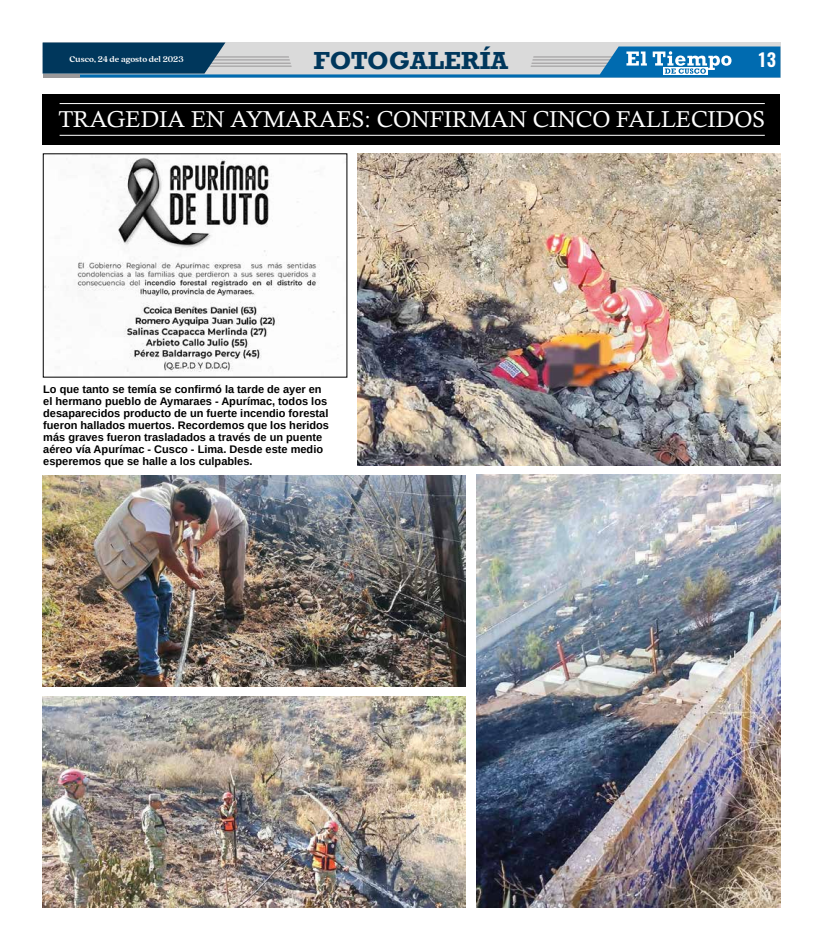
<style>
.page{position:relative;width:823px;height:950px;background:#fff}
.page>*{position:absolute;margin:0;border:0;box-sizing:border-box;transform-origin:0 0}
.t1{font:700 25.3px "Rockwell";color:#00375c}
.t2{font:23px "Calisto";color:#fff}
.t3{font:600 18px "Oswald";color:#fff}
.t4{font:700 11px/12px "Arimo";color:#000}
.t5{font:700 9px "Quincy CF";color:#fff}
</style>
<div class="page">
<svg style="left:43px;top:43px;width:737px;height:35px;background:#799db5"></svg>
<div style="left:43px;top:94px;width:736px;height:51px;background:#000"></div>
<hr style="left:60px;top:103px;width:704px;height:1px;background:#fff">
<hr style="left:60px;top:135px;width:704px;height:1px;background:#fff">
<img style="left:45px;top:157px;width:293px;height:215px">
<img style="left:43px;top:696px;width:422px;height:211px">
<img style="left:476px;top:475px;width:304px;height:432px">
<img style="left:43px;top:475px;width:422px;height:211px">
<img style="left:357px;top:154px;width:423px;height:311px">
<p class="t5" style="left:69px;top:53px;width:116px">Cusco, 24 de agosto del 2023</p>
<h1 class="t1" style="left:313px;top:45px;width:196px">FOTOGALERÍA</h1>
<h3 class="t3" style="left:757px;top:47px;width:20px">13</h3>
<h2 class="t2" style="left:58px;top:106px;width:707px">TRAGEDIA EN AYMARAES: CONFIRMAN CINCO FALLECIDOS</h2>
<p class="t4" style="left:43px;top:383px;width:287px">Lo que tanto se temía se confirmó la tarde de ayer en el hermano pueblo de Aymaraes - Apurímac, todos los desaparecidos producto de un fuerte incendio forestal fueron hallados muertos. Recordemos que los heridos más graves fueron trasladados a través de un puente aéreo vía Apurímac - Cusco - Lima. Desde este medio esperemos que se halle a los culpables.</p>
</div>
